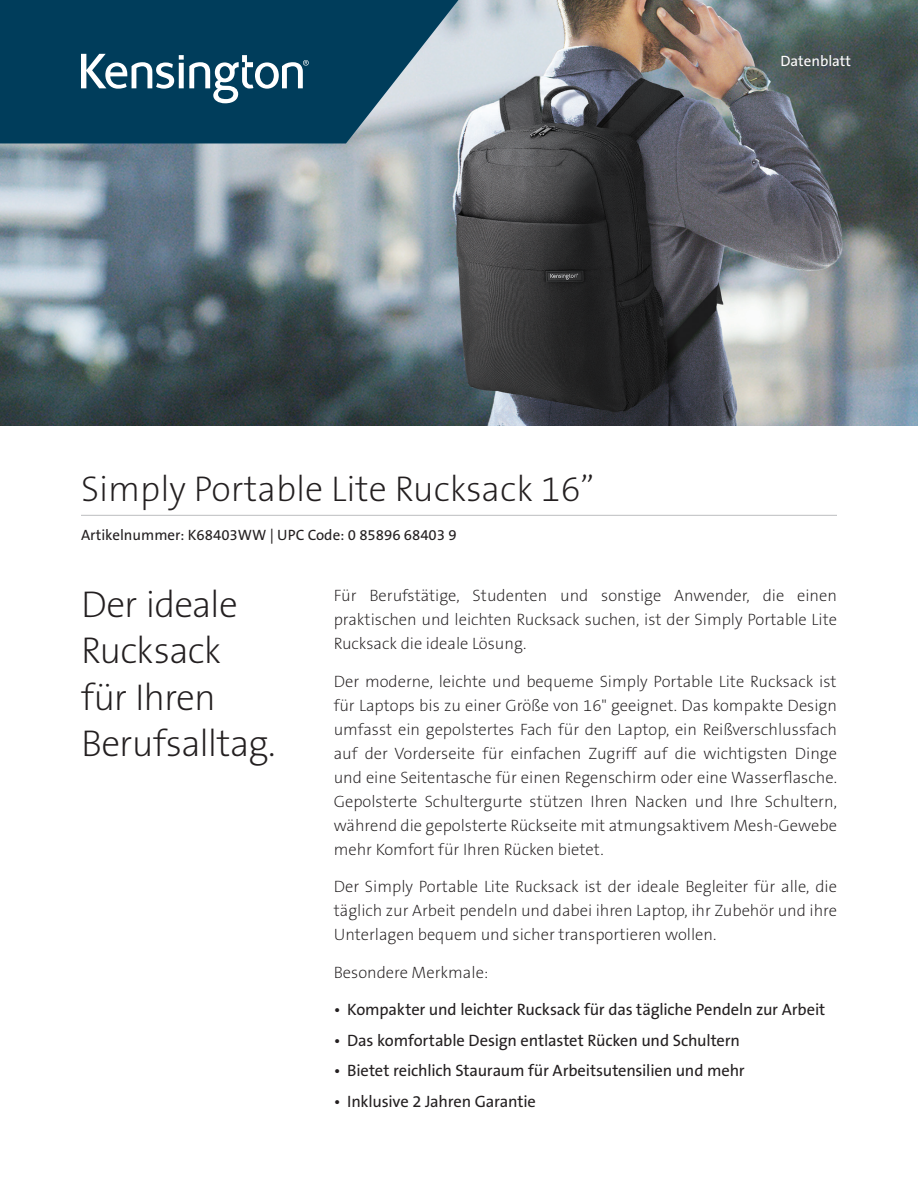
<style>
.page{position:relative;width:918px;height:1188px;background:#fff}
.page>*{position:absolute;margin:0;border:0;box-sizing:border-box;transform-origin:0 0}
.Product_Headline{font:37.5px/46.5px "The Sans KENSINGTON2 XL";letter-spacing:-.025em;color:#231f20}
.Product_Name{font:36px "The Sans KENSINGTON2 XL";color:#231f20}
.Body{font:16.5px/24px "The Sans KENSINGTON2 XL";color:#231f20;text-align:justify}
.Feature_Bullets{font:16.5px "The Sans KENSINGTON5 Rg";letter-spacing:-.01em;color:#231f20}
.Part_No__UPC{font:15px "The Sans KENSINGTON5 Rg";color:#231f20}
.Filetype_Header{font:15px "The Sans KENSINGTON5 Rg";color:#fff}
</style>
<div class="page">
<img style="left:0;top:0;width:918px;height:426px">
<svg style="left:0;top:0;width:458px;height:143px;background:#1c516c"></svg>
<svg style="left:81px;top:54px;width:228px;height:49px"></svg>
<hr style="left:81px;top:515px;width:756px;height:1px;background:#bcbdc0">
<h1 class="Product_Name" style="left:81px;top:470px;width:515px">Simply Portable Lite Rucksack 16”</h1>
<h2 class="Part_No__UPC" style="left:81px;top:527px;width:377px">Artikelnummer: K68403WW | UPC Code: 0 85896 68403 9</h2>
<p class="Filetype_Header" style="left:780px;top:53px;width:72px">Datenblatt</p>
<h3 class="Product_Headline" style="left:81px;top:582px;width:196px">Der ideale<br>Rucksack für Ihren<br>Berufsalltag.</h3>
<p class="Body" style="left:334px;top:584px;width:505px">Für Berufstätige, Studenten und sonstige Anwender, die einen praktischen und leichten Rucksack suchen, ist der Simply Portable Lite Rucksack die ideale Lösung.</p>
<p class="Body" style="left:334px;top:670px;width:505px">Der moderne, leichte und bequeme Simply Portable Lite Rucksack ist für Laptops bis zu einer Größe von 16" geeignet. Das kompakte Design umfasst ein gepolstertes Fach für den Laptop, ein Reißverschlussfach auf der Vorderseite für einfachen Zugriff auf die wichtigsten Dinge und eine Seitentasche für einen Regenschirm oder eine Wasserflasche.<br>Gepolsterte Schultergurte stützen Ihren Nacken und Ihre Schultern, während die gepolsterte Rückseite mit atmungsaktivem Mesh-Gewebe mehr Komfort für Ihren Rücken bietet.</p>
<p class="Body" style="left:334px;top:875px;width:505px">Der Simply Portable Lite Rucksack ist der ideale Begleiter für alle, die täglich zur Arbeit pendeln und dabei ihren Laptop, ihr Zubehör und ihre Unterlagen bequem und sicher transportieren wollen.</p>
<p class="Body" style="left:334px;top:961px;width:156px">Besondere Merkmale:</p>
<p class="Feature_Bullets" style="left:334px;top:1001px;width:493px">• Kompakter und leichter Rucksack für das tägliche Pendeln zur Arbeit</p>
<p class="Feature_Bullets" style="left:334px;top:1031px;width:408px">• Das komfortable Design entlastet Rücken und Schultern</p>
<p class="Feature_Bullets" style="left:334px;top:1062px;width:413px">• Bietet reichlich Stauraum für Arbeitsutensilien und mehr</p>
<p class="Feature_Bullets" style="left:334px;top:1092px;width:204px">• Inklusive 2 Jahren Garantie</p>
</div>
